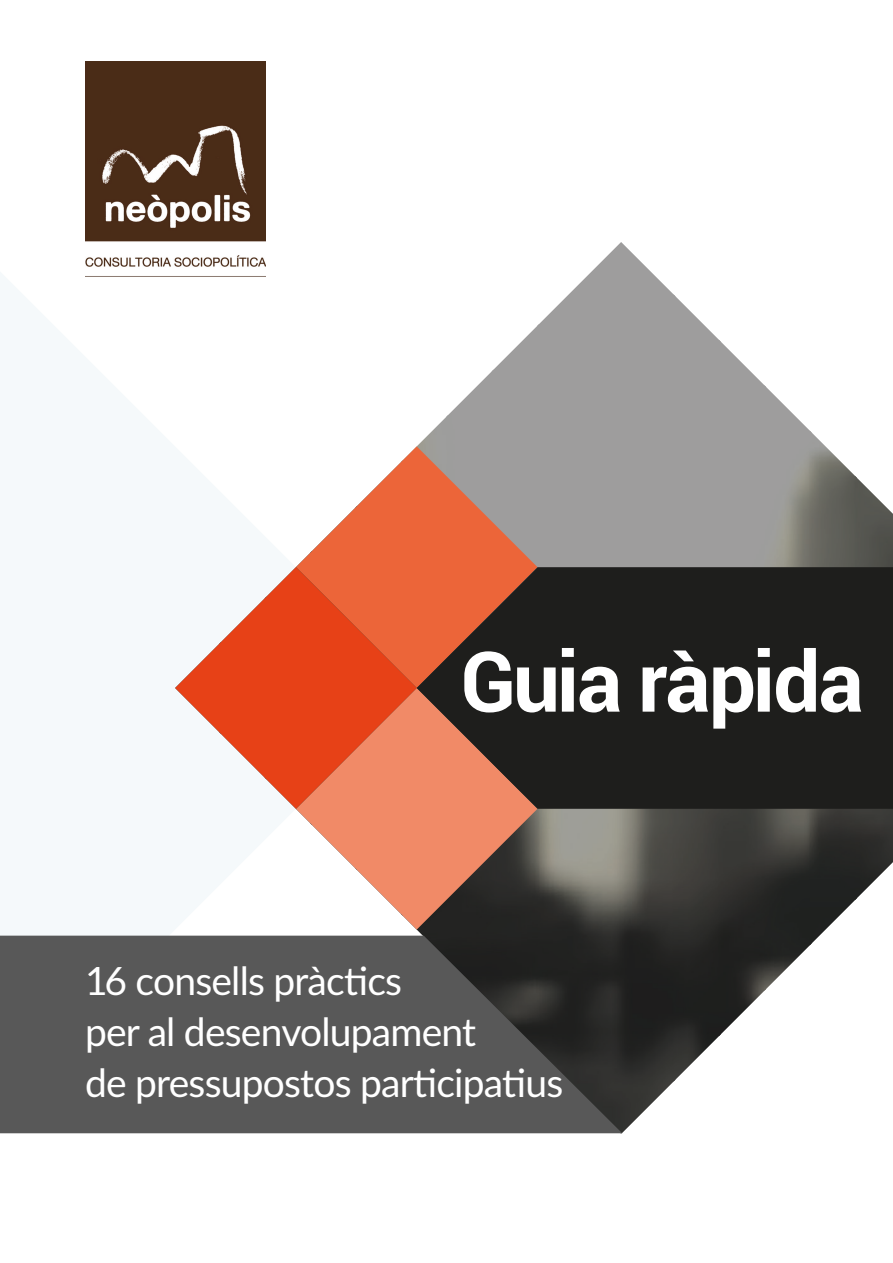
<style>
.page{position:relative;width:893px;height:1263px;background:#fff}
.page>*{position:absolute;margin:0;border:0;box-sizing:border-box;transform-origin:0 0}
.t1{font:94.65px "Roboto";color:#fff}
.t2{font:700 83.55px "Roboto";letter-spacing:-.02em;color:#fff}
.t3{font:500 47.4px "Roboto";letter-spacing:-.01em;color:#fff}
.t4{font:39px/51.4px "Lato";letter-spacing:-.02em;color:#fff}
</style>
<div class="page">
<img style="left:539px;top:242px;width:134px;height:891px">
<img style="left:494px;top:324px;width:45px;height:612px">
<img style="left:673px;top:294px;width:46px;height:788px">
<img style="left:448px;top:369px;width:46px;height:567px">
<img style="left:719px;top:340px;width:45px;height:696px">
<img style="left:401px;top:415px;width:47px;height:521px">
<img style="left:764px;top:385px;width:46px;height:606px">
<img style="left:810px;top:431px;width:45px;height:514px">
<img style="left:855px;top:476px;width:38px;height:424px">
<svg style="left:296px;top:809px;width:241px;height:120px;fill:#f18a67"></svg>
<svg style="left:296px;top:446px;width:241px;height:121px"></svg>
<svg style="left:175px;top:567px;width:242px;height:242px"></svg>
<svg style="left:417px;top:567px;width:476px;height:242px;background:#3e2c24"></svg>
<svg style="left:0;top:936px;width:622px;height:197px;background:#505050"></svg>
<img style="left:86px;top:62px;width:180px;height:215px">
<h1 class="t1" style="left:770px;top:563px;width:85px">IX</h1>
<h2 class="t2" style="left:460px;top:623px;width:405px">Guia ràpida</h2>
<p class="t3" style="left:485px;top:654px;width:370px">NEOBARÒMETRE</p>
<p class="t4" style="left:85px;top:953px;width:480px">16 consells pràctics<br>per al desenvolupament<br>de pressupostos participatius</p>
</div>
